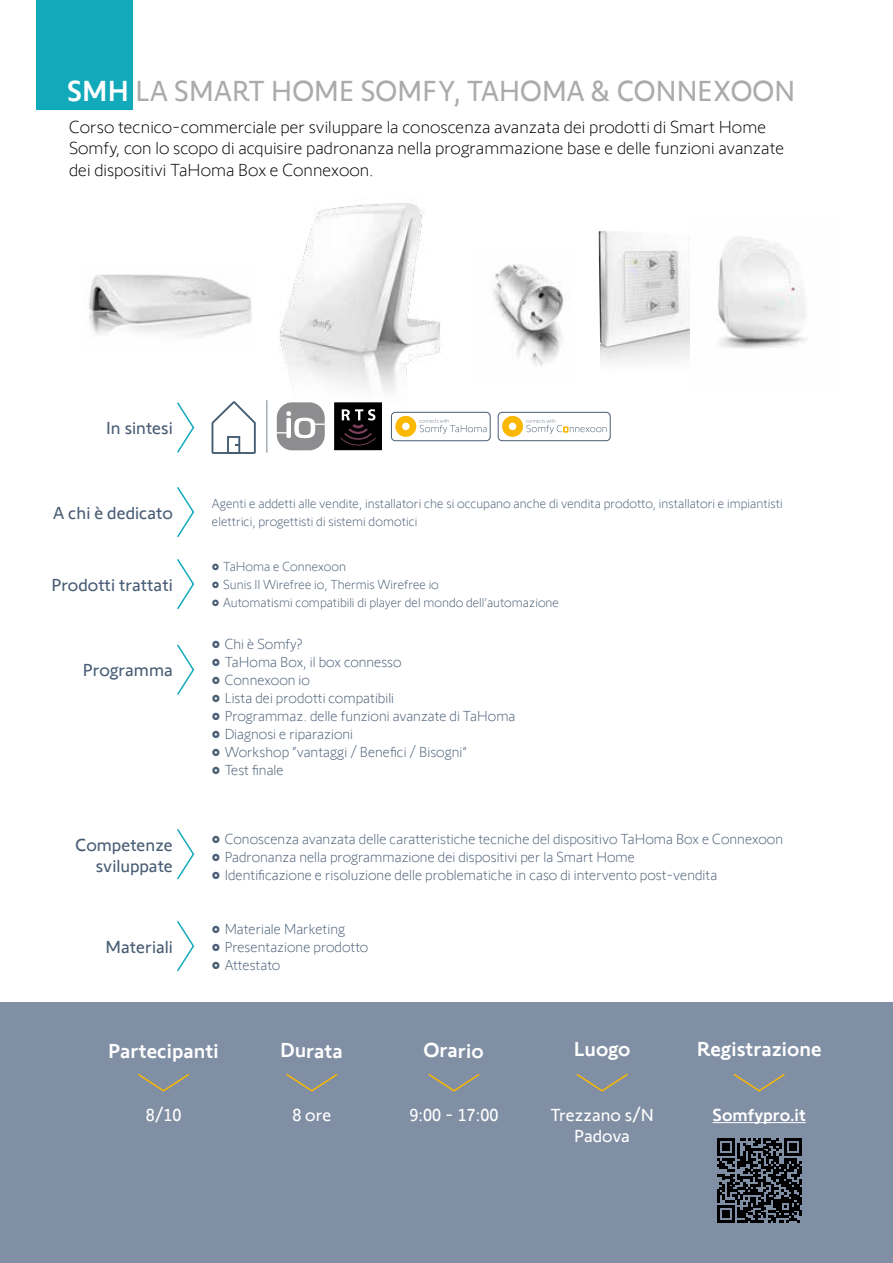
<style>
.page{position:relative;width:893px;height:1263px;background:#fff}
.page>*{position:absolute;margin:0;border:0;box-sizing:border-box;transform-origin:0 0}
.t1{font:30px "Somfy Sans";letter-spacing:.005em;color:#ababad;scale:.95 1}
.t2{font:500 21px "Somfy Sans";color:#fff}
.t3{font:300 18px/21.6px "Somfy Sans";color:#000}
.t4{font:18px/21.6px "Somfy Sans";color:#485c74;text-align:right}
.t5{font:18px/21px "Somfy Sans";color:#fff;text-align:center}
.t6{font:500 18px "Somfy Sans";color:#fff}
.t7{font:300 15px "Somfy Sans";color:#485c74}
.t8{font:300 13.5px/18px "Somfy Sans";color:#485c74}
.s1{font-weight:500;color:#fff}
</style>
<div class="page">
<div style="left:37px;top:0;width:96px;height:109px;background:#12aabb"></div>
<img style="left:493px;top:264px;width:71px;height:103px">
<svg style="left:177px;top:487px;width:18px;height:51px"></svg>
<svg style="left:177px;top:559px;width:18px;height:51px"></svg>
<svg style="left:177px;top:921px;width:18px;height:51px"></svg>
<svg style="left:177px;top:644px;width:18px;height:51px"></svg>
<svg style="left:177px;top:402px;width:18px;height:51px"></svg>
<svg style="left:177px;top:829px;width:18px;height:51px"></svg>
<div style="left:498px;top:412px;width:112px;height:29px;border:1px solid #485c74;border-radius:4px"></div>
<svg style="left:502px;top:416px;width:104px;height:21px"></svg>
<div style="left:391px;top:412px;width:99px;height:29px;border:1px solid #485c74;border-radius:4px"></div>
<svg style="left:454px;top:425px;width:32px;height:8px"></svg>
<svg style="left:212px;top:401px;width:44px;height:53px"></svg>
<img style="left:89px;top:274px;width:163px;height:62px">
<img style="left:266px;top:200px;width:188px;height:253px">
<img style="left:598px;top:231px;width:92px;height:132px">
<img style="left:718px;top:236px;width:89px;height:113px">
<div style="left:0;top:1003px;width:893px;height:260px;background:#818fa4"></div>
<svg style="left:138px;top:1074px;width:51px;height:18px"></svg>
<svg style="left:286px;top:1074px;width:52px;height:18px"></svg>
<svg style="left:428px;top:1074px;width:52px;height:18px"></svg>
<svg style="left:576px;top:1074px;width:52px;height:18px"></svg>
<svg style="left:733px;top:1074px;width:52px;height:18px"></svg>
<hr style="left:712px;top:1122px;width:94px;height:1px;background:#fff">
<svg style="left:717px;top:1138px;width:85px;height:85px"></svg>
<h1 class="t1" style="left:67px;top:67px;width:768px"><span class="s1">SMH</span> LA SMART HOME SOMFY, TAHOMA &amp; CONNEXOON</h1>
<p class="t3" style="left:69px;top:114px;width:717px">Corso tecnico-commerciale per sviluppare la conoscenza avanzata dei prodotti di Smart Home<br>Somfy, con lo scopo di acquisire padronanza nella programmazione base e delle funzioni avanzate dei dispositivi TaHoma Box e Connexoon.</p>
<p class="t4" style="left:106px;top:415px;width:68px">In sintesi</p>
<p class="t4" style="left:53px;top:500px;width:121px">A chi è dedicato</p>
<p class="t4" style="left:51px;top:572px;width:123px">Prodotti trattati</p>
<p class="t4" style="left:83px;top:657px;width:92px">Programma</p>
<p class="t4" style="left:76px;top:832px;width:99px">Competenze sviluppate</p>
<p class="t4" style="left:106px;top:934px;width:69px">Materiali</p>
<p class="t8" style="left:212px;top:494px;width:572px">Agenti e addetti alle vendite, installatori che si occupano anche di vendita prodotto, installatori e impiantisti elettrici, progettisti di sistemi domotici</p>
<p class="t8" style="left:212px;top:557px;width:136px">• TaHoma e Connexoon</p>
<p class="t8" style="left:212px;top:575px;width:228px">• Sunis II Wirefree io, Thermis Wirefree io</p>
<p class="t8" style="left:212px;top:593px;width:349px">• Automatismi compatibili di player del mondo dell’automazione</p>
<p class="t7" style="left:212px;top:633px;width:92px">• Chi è Somfy?</p>
<p class="t7" style="left:212px;top:651px;width:191px">• TaHoma Box, il box connesso</p>
<p class="t7" style="left:212px;top:669px;width:100px">• Connexoon io</p>
<p class="t7" style="left:212px;top:687px;width:184px">• Lista dei prodotti compatibili</p>
<p class="t7" style="left:212px;top:705px;width:305px">• Programmaz. delle funzioni avanzate di TaHoma</p>
<p class="t7" style="left:212px;top:723px;width:143px">• Diagnosi e riparazioni</p>
<p class="t7" style="left:212px;top:741px;width:257px">• Workshop “vantaggi / Benefici / Bisogni”</p>
<p class="t7" style="left:212px;top:759px;width:73px">• Test finale</p>
<p class="t7" style="left:212px;top:828px;width:573px">• Conoscenza avanzata delle caratteristiche tecniche del dispositivo TaHoma Box e Connexoon</p>
<p class="t7" style="left:212px;top:846px;width:424px">• Padronanza nella programmazione dei dispositivi per la Smart Home</p>
<p class="t7" style="left:212px;top:864px;width:507px">• Identificazione e risoluzione delle problematiche in caso di intervento post-vendita</p>
<p class="t7" style="left:212px;top:918px;width:135px">• Materiale Marketing</p>
<p class="t7" style="left:212px;top:936px;width:158px">• Presentazione prodotto</p>
<p class="t7" style="left:212px;top:954px;width:70px">• Attestato</p>
<h2 class="t2" style="left:108px;top:1034px;width:112px">Partecipanti</h2>
<h2 class="t2" style="left:280px;top:1034px;width:64px">Durata</h2>
<h2 class="t2" style="left:423px;top:1034px;width:62px">Orario</h2>
<h2 class="t2" style="left:574px;top:1032px;width:58px">Luogo</h2>
<h2 class="t2" style="left:697px;top:1032px;width:126px">Registrazione</h2>
<p class="t5" style="left:146px;top:1103px;width:37px">8/10</p>
<p class="t5" style="left:292px;top:1103px;width:40px">8 ore</p>
<p class="t5" style="left:409px;top:1103px;width:90px">9:00 - 17:00</p>
<p class="t6" style="left:712px;top:1101px;width:95px">Somfypro.it</p>
<p class="t5" style="left:550px;top:1103px;width:105px">Trezzano s/N<br>Padova</p>
</div>
